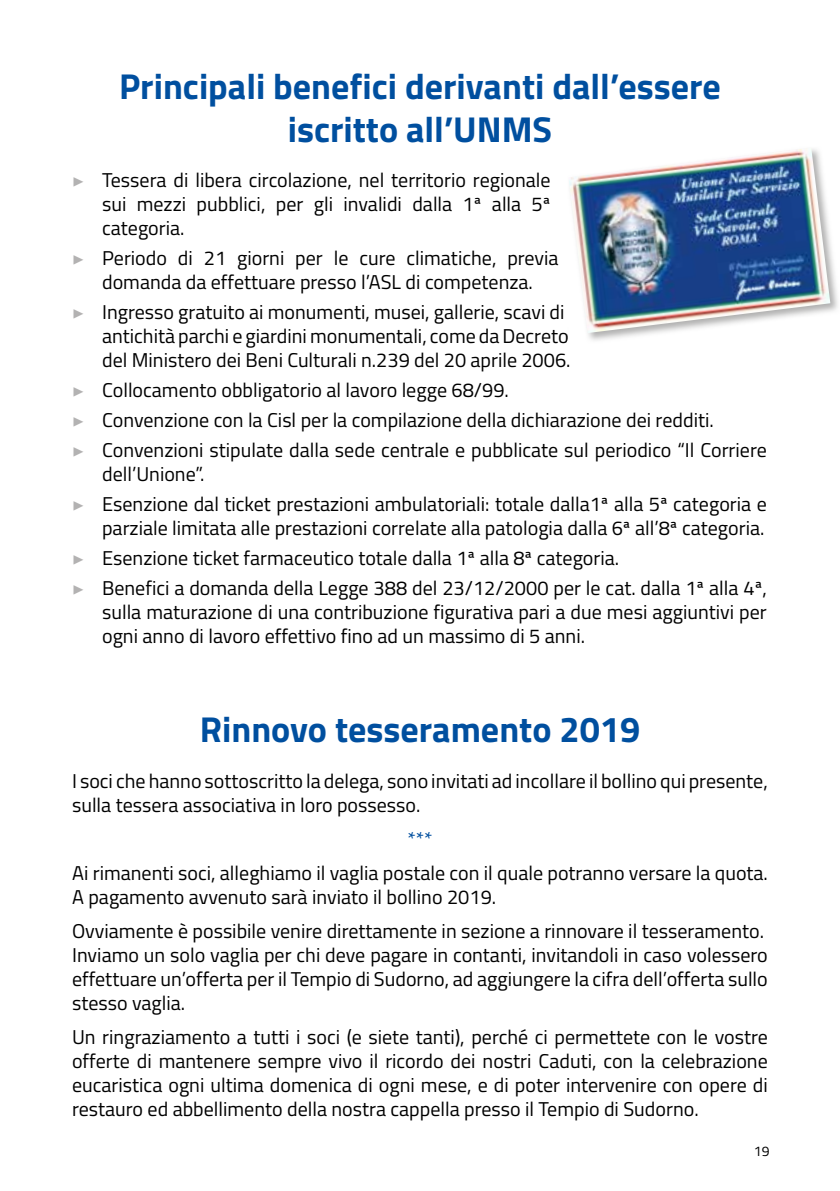
<style>
.page{position:relative;width:840px;height:1191px;background:#fff}
.page>*{position:absolute;margin:0;border:0;box-sizing:border-box;transform-origin:0 0}
.t1{font:700 36px/43.2px "Titillium";color:#004f9f;text-align:center}
.t2{font:20px/24px "Titillium";color:#000}
.t3{font:20px "Titillium";color:#004f9f}
.t4{font:14px "Titillium";color:#000}
.s1{font-family:"Minion Pro";color:#b3b2b2}
</style>
<div class="page">
<img style="left:588px;top:232px;width:250px;height:109px">
<img style="left:569px;top:148px;width:260px;height:185px">
<h1 class="t1" style="left:119px;top:63px;width:603px">Principali benefici derivanti dall’essere iscritto all’UNMS</h1>
<p class="t2" style="left:102px;top:167px;width:449px;text-align:justify;text-indent:-30px"><span class="s1">▶</span> Tessera di libera circolazione, nel territorio regionale sui mezzi pubblici, per gli invalidi dalla 1ª alla 5ª categoria.</p>
<p class="t2" style="left:72px;top:245px;width:488px;text-align:center"><span class="s1">▶</span> Periodo di 21 giorni per le cure climatiche, previa domanda da effettuare presso l’ASL di competenza.</p>
<p class="t2" style="left:102px;top:299px;width:469px;text-indent:-30px"><span class="s1">▶</span> Ingresso gratuito ai monumenti, musei, gallerie, scavi di antichità parchi e giardini monumentali, come da Decreto del Ministero dei Beni Culturali n.239 del 20 aprile 2006.</p>
<p class="t2" style="left:72px;top:374px;width:696px;line-height:30px"><span class="s1">▶</span> Collocamento obbligatorio al lavoro legge 68/99.<br><span class="s1">▶</span> Convenzione con la Cisl per la compilazione della dichiarazione dei redditi.<br><span class="s1">▶</span> Convenzioni stipulate dalla sede centrale e pubblicate sul periodico “Il Corriere</p>
<p class="t2" style="left:72px;top:458px;width:695px;line-height:30px;text-indent:30px">dell’Unione”.<br><span class="s1">▶</span> Esenzione dal ticket prestazioni ambulatoriali: totale dalla1ª alla 5ª categoria e</p>
<p class="t2" style="left:72px;top:512px;width:696px;line-height:30px;text-indent:30px">parziale limitata alle prestazioni correlate alla patologia dalla 6ª all’8ª categoria. <span class="s1">▶</span> Esenzione ticket farmaceutico totale dalla 1ª alla 8ª categoria.<br><span class="s1">▶</span> Benefici a domanda della Legge 388 del 23/12/2000 per le cat. dalla 1ª alla 4ª,</p>
<p class="t2" style="left:102px;top:599px;width:665px">sulla maturazione di una contribuzione figurativa pari a due mesi aggiuntivi per ogni anno di lavoro effettivo fino ad un massimo di 5 anni.</p>
<h1 class="t1" style="left:200px;top:705px;width:441px">Rinnovo tesseramento 2019</h1>
<p class="t2" style="left:72px;top:767px;width:697px">I soci che hanno sottoscritto la delega, sono invitati ad incollare il bollino qui presente, sulla tessera associativa in loro possesso.</p>
<p class="t3" style="left:407px;top:824px;width:27px">***</p>
<p class="t2" style="left:72px;top:859px;width:697px">Ai rimanenti soci, alleghiamo il vaglia postale con il quale potranno versare la quota.<br>A pagamento avvenuto sarà inviato il bollino 2019.</p>
<p class="t2" style="left:72px;top:917px;width:697px">Ovviamente è possibile venire direttamente in sezione a rinnovare il tesseramento.<br>Inviamo un solo vaglia per chi deve pagare in contanti, invitandoli in caso volessero effettuare un’offerta per il Tempio di Sudorno, ad aggiungere la cifra dell’offerta sullo stesso vaglia.</p>
<p class="t2" style="left:72px;top:1023px;width:697px;text-align:justify">Un ringraziamento a tutti i soci (e siete tanti), perché ci permettete con le vostre offerte di mantenere sempre vivo il ricordo dei nostri Caduti, con la celebrazione eucaristica ogni ultima domenica di ogni mese, e di poter intervenire con opere di restauro ed abbellimento della nostra cappella presso il Tempio di Sudorno.</p>
<p class="t4" style="left:753px;top:1141px;width:17px">19</p>
</div>
